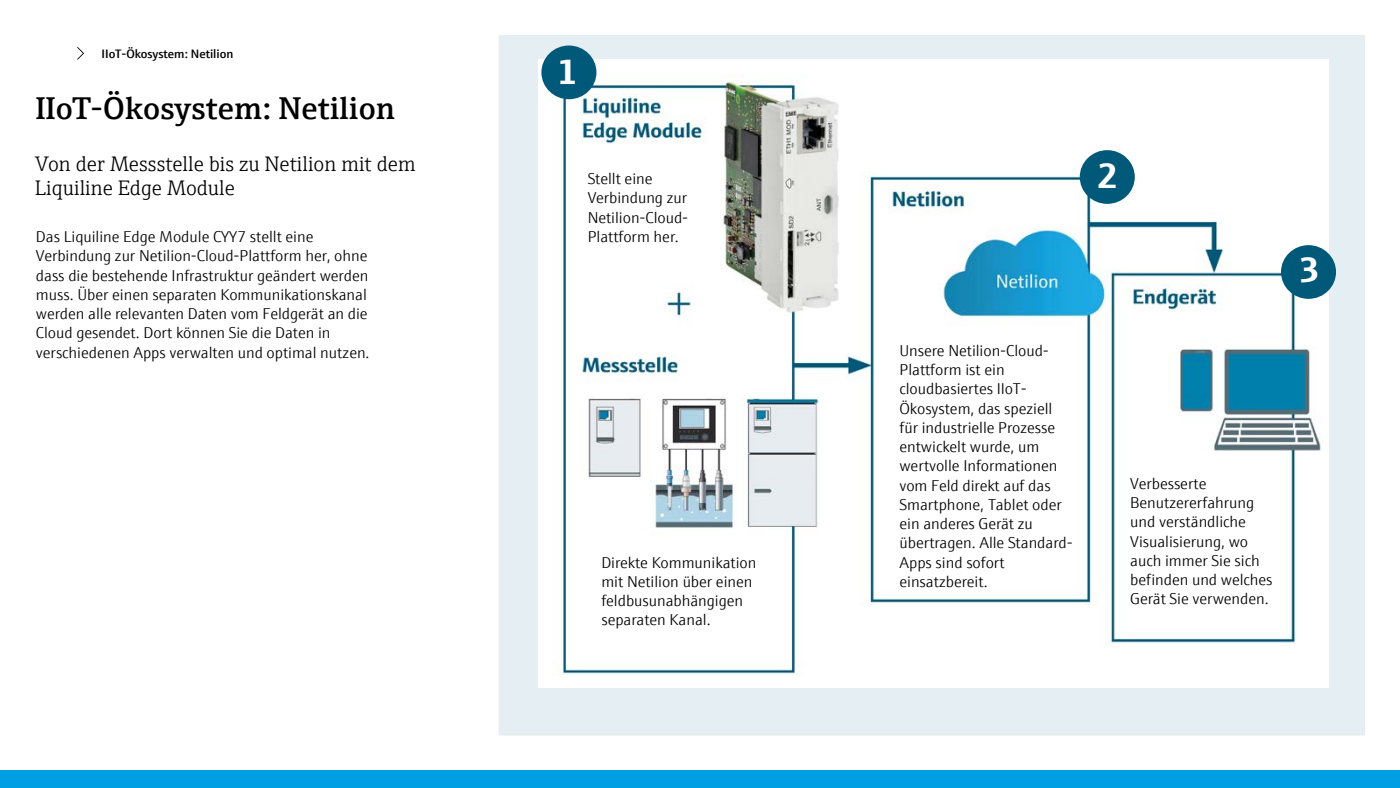
<style>
.page{position:relative;width:1400px;height:788px;background:#fff}
.page>*{position:absolute;margin:0;border:0;box-sizing:border-box;transform-origin:0 0}
.t1{font:700 35.35px "E+H Sans";color:#fff}
.t2{font:600 31.5px "E+H Serif";letter-spacing:.01em;color:#000}
.t3{font:300 21px/23.6px "E+H Serif";color:#000}
.t4{font:300 15.75px/19.2px "E+H Sans";letter-spacing:-.005em;color:#000}
.t5{font:600 12.25px "E+H Sans";color:#000}
</style>
<div class="page">
<div style="left:499px;top:35px;width:866px;height:700px;background:#e5eef2"></div>
<img style="left:539px;top:60px;width:789px;height:627px">
<div style="left:541px;top:45px;width:55px;height:54px;background:#005979;border-radius:50%"></div>
<div style="left:1080px;top:150px;width:55px;height:54px;background:#005979;border-radius:50%"></div>
<div style="left:1281px;top:245px;width:55px;height:54px;background:#005979;border-radius:50%"></div>
<svg style="left:77px;top:47px;width:7px;height:13px"></svg>
<div style="left:0;top:770px;width:1400px;height:18px;background:#009fe3"></div>
<p class="t5" style="left:102px;top:44px;width:133px">IIoT-Ökosystem: Netilion</p>
<h2 class="t2" style="left:36px;top:84px;width:361px">IIoT-Ökosystem: Netilion</h2>
<h3 class="t3" style="left:35px;top:151px;width:382px">Von der Messstelle bis zu Netilion mit dem<br>Liquiline Edge Module</h3>
<p class="t4" style="left:36px;top:226px;width:335px">Das Liquiline Edge Module CYY7 stellt eine Verbindung zur Netilion-Cloud-Plattform her, ohne dass die bestehende Infrastruktur geändert werden muss. Über einen separaten Kommunikationskanal werden alle relevanten Daten vom Feldgerät an die Cloud gesendet. Dort können Sie die Daten in verschiedenen Apps verwalten und optimal nutzen.</p>
<h1 class="t1" style="left:557px;top:44px;width:22px">1</h1>
<p class="t4" style="left:588px;top:168px;width:102px">Stellt eine<br>Verbindung zur<br>Netilion-Cloud-<br>Plattform her.</p>
<p class="t4" style="left:601px;top:551px;width:156px">Direkte Kommunikation mit Netilion über einen feldbusunabhängigen separaten Kanal.</p>
<h1 class="t1" style="left:1097px;top:148px;width:22px">2</h1>
<p class="t4" style="left:900px;top:339px;width:175px">Unsere Netilion-Cloud-<br>Plattform ist ein cloudbasiertes IIoT-<br>Ökosystem, das speziell für industrielle Prozesse entwickelt wurde, um wertvolle Informationen vom Feld direkt auf das<br>Smartphone, Tablet oder ein anderes Gerät zu übertragen. Alle Standard-<br>Apps sind sofort einsatzbereit.</p>
<p class="t4" style="left:1130px;top:472px;width:144px">Verbesserte<br>Benutzererfahrung und verständliche<br>Visualisierung, wo auch immer Sie sich befinden und welches<br>Gerät Sie verwenden.</p>
<h1 class="t1" style="left:1299px;top:242px;width:22px">3</h1>
</div>
